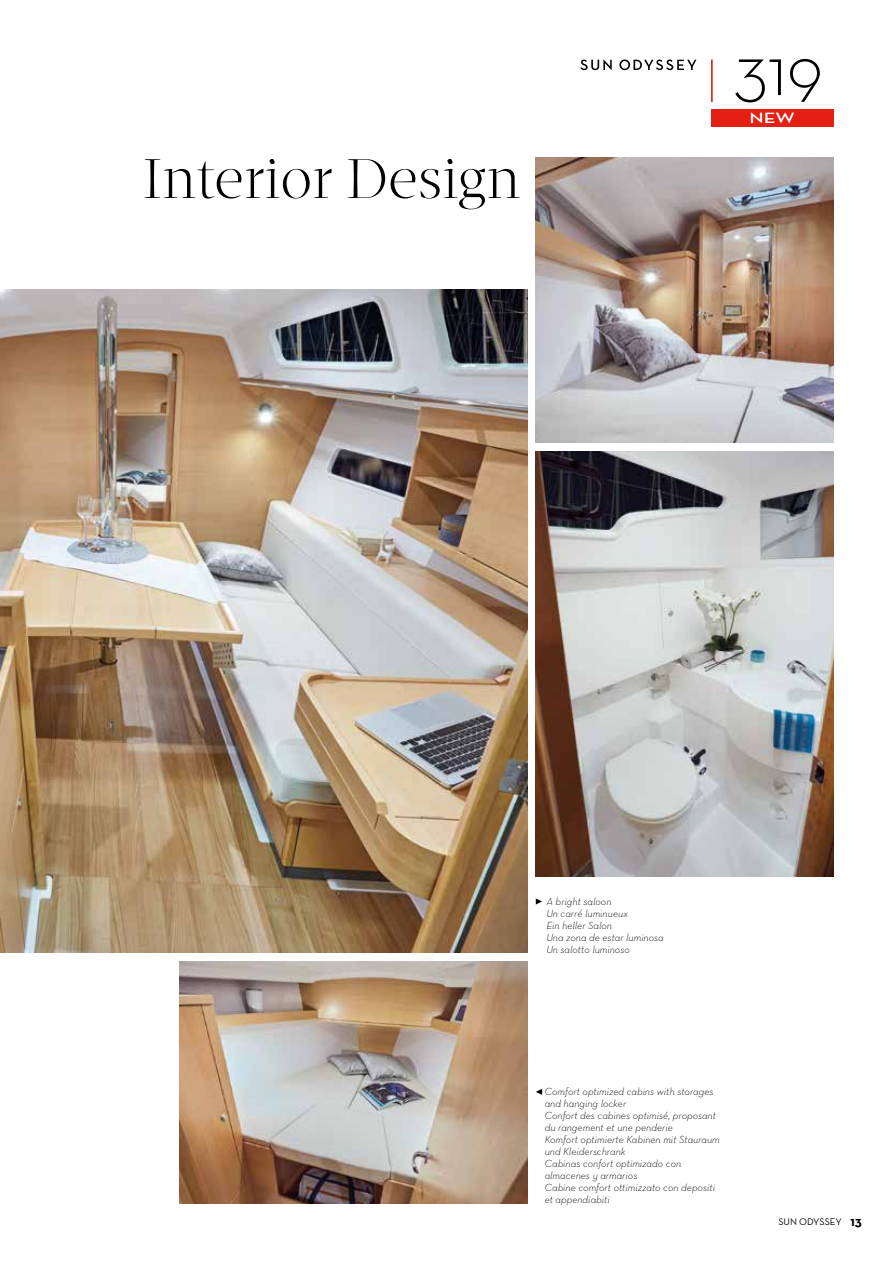
<style>
.page{position:relative;width:893px;height:1263px;background:#fff}
.page>*{position:absolute;margin:0;border:0;box-sizing:border-box;transform-origin:0 0}
.t1{font:300 71.85px "Neutra Text";color:#000}
.t2{font:300 57px "Mafra Display";letter-spacing:-.01em;color:#000}
.t3{font:600 15.15px "Neutra Text";color:#fff;scale:1.33 1}
.t4{font:italic 300 10.5px/12px "Neutra Text";color:#000}
.t5{font:9.75px "Neutra Text";color:#000}
.s1{font-weight:700;font-size:13.5px}
</style>
<div class="page">
<img style="left:536px;top:157px;width:297px;height:286px">
<img style="left:0;top:289px;width:527px;height:663px">
<img style="left:180px;top:961px;width:347px;height:242px">
<img style="left:536px;top:452px;width:297px;height:424px">
<svg style="left:536px;top:1089px;width:6px;height:6px"></svg>
<svg style="left:536px;top:898px;width:6px;height:6px"></svg>
<hr style="left:711px;top:60px;width:2px;height:42px;background:#e41f13">
<svg style="left:580px;top:60px;width:32px;height:10px"></svg>
<svg style="left:619px;top:60px;width:77px;height:10px"></svg>
<div style="left:711px;top:109px;width:122px;height:17px;background:#e41f13"></div>
<h2 class="t2" style="left:143px;top:144px;width:380px">Interior Design</h2>
<h1 class="t1" style="left:733px;top:27px;width:91px">319</h1>
<h3 class="t3" style="left:750px;top:109px;width:36px">NEW</h3>
<p class="t4" style="left:546px;top:895px;width:119px">A bright saloon<br>Un carré luminueux<br>Ein heller Salon<br>Una zona de estar luminosa<br>Un salotto luminoso</p>
<p class="t4" style="left:545px;top:1085px;width:177px">Comfort optimized cabins with storages and hanging locker<br>Confort des cabines optimisé, proposant du rangement et une penderie<br>Komfort optimierte Kabinen mit Stauraum und Kleiderschrank<br>Cabinas confort optimizado con almacenes y armarios<br>Cabine comfort ottimizzato con depositi et appendiabiti</p>
<p class="t5" style="left:778px;top:1216px;width:85px">SUN ODYSSEY <span class="s1">13</span></p>
</div>
